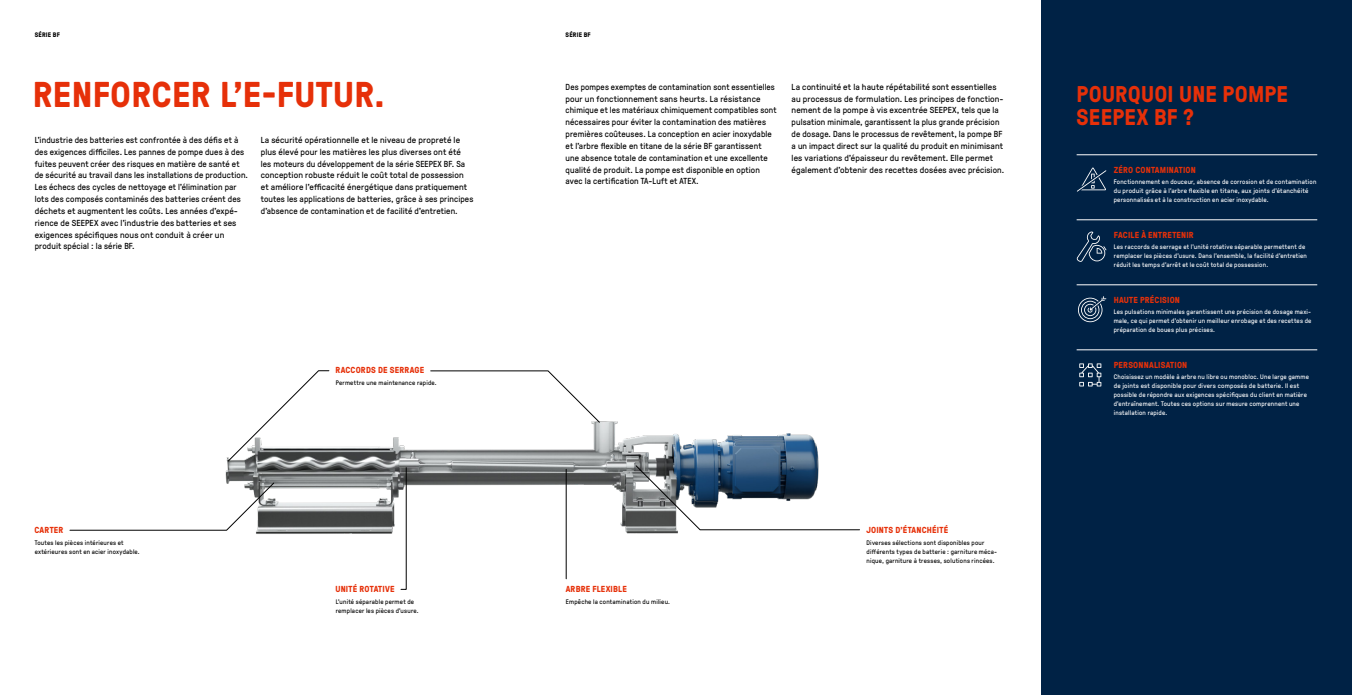
<style>
.page{position:relative;width:1352px;height:695px;background:#fff}
.page>*{position:absolute;margin:0;border:0;box-sizing:border-box;transform-origin:0 0}
.t1{font:700 35.88px "GT Pressura";letter-spacing:.01em;color:#e63009}
.t2{font:700 22.75px/23.6px "GT Pressura";letter-spacing:.01em;color:#e63009}
.t3{font:8.75px/11.8px "GT Pressura";letter-spacing:.015em;color:#000}
.t4{font:700 8.75px "GT Pressura";letter-spacing:.02em;color:#e63009}
.t5{font:6.56px/8.8px "GT Pressura";letter-spacing:.03em;color:#fff}
.t6{font:6.56px/8.8px "GT Pressura";letter-spacing:.03em;color:#000}
.t7{font:700 6.56px "GT Pressura";letter-spacing:.03em;color:#000}
</style>
<div class="page">
<img style="left:213px;top:421px;width:616px;height:118px">
<div style="left:1042px;top:0;width:310px;height:694px;background:#002245"></div>
<hr style="left:1076px;top:154px;width:241px;height:1px;background:#fff">
<hr style="left:1076px;top:219px;width:241px;height:1px;background:#fff">
<hr style="left:1076px;top:284px;width:241px;height:1px;background:#fff">
<hr style="left:1076px;top:349px;width:241px;height:1px;background:#fff">
<svg style="left:635px;top:465px;width:225px;height:65px"></svg>
<hr style="left:566px;top:469px;width:1px;height:109px;background:#000">
<svg style="left:400px;top:467px;width:7px;height:122px"></svg>
<svg style="left:228px;top:370px;width:101px;height:91px"></svg>
<svg style="left:430px;top:370px;width:170px;height:53px"></svg>
<svg style="left:69px;top:482px;width:205px;height:48px"></svg>
<svg style="left:1077px;top:167px;width:29px;height:24px"></svg>
<svg style="left:1078px;top:296px;width:28px;height:26px"></svg>
<svg style="left:1079px;top:363px;width:22px;height:23px"></svg>
<svg style="left:1077px;top:231px;width:29px;height:31px"></svg>
<p class="t7" style="left:35px;top:29px;width:27px">SÉRIE BF</p>
<p class="t7" style="left:566px;top:29px;width:27px">SÉRIE BF</p>
<h1 class="t1" style="left:33px;top:69px;width:353px">RENFORCER L’E-FUTUR.</h1>
<p class="t3" style="left:35px;top:133px;width:215px">L’industrie des batteries est confrontée à des défis et à des exigences difficiles. Les pannes de pompe dues à des fuites peuvent créer des risques en matière de santé et de sécurité au travail dans les installations de production.<br>Les échecs des cycles de nettoyage et l’élimination par lots des composés contaminés des batteries créent des déchets et augmentent les coûts. Les années d’expé&shy;rience de SEEPEX avec l’industrie des batteries et ses exigences spécifiques nous ont conduit à créer un produit spécial : la série BF.</p>
<p class="t3" style="left:261px;top:133px;width:214px">La sécurité opérationnelle et le niveau de propreté le plus élevé pour les matières les plus diverses ont été les moteurs du développement de la série SEEPEX BF. Sa conception robuste réduit le coût total de possession et améliore l’efficacité énergétique dans pratiquement toutes les applications de batteries, grâce à ses principes d’absence de contamination et de facilité d’entretien.</p>
<p class="t4" style="left:34px;top:523px;width:31px">CARTER</p>
<p class="t6" style="left:35px;top:537px;width:107px">Toutes les pièces intérieures et extérieures sont en acier inoxydable.</p>
<p class="t4" style="left:335px;top:364px;width:90px">RACCORDS DE SERRAGE</p>
<p class="t6" style="left:336px;top:378px;width:102px">Permettre une maintenance rapide.</p>
<p class="t4" style="left:335px;top:582px;width:61px">UNITÉ ROTATIVE</p>
<p class="t6" style="left:336px;top:596px;width:84px">L’unité séparable permet de remplacer les pièces d’usure.</p>
<p class="t3" style="left:566px;top:80px;width:212px">Des pompes exemptes de contamination sont essentielles pour un fonctionnement sans heurts. La résistance chimique et les matériaux chimiquement compatibles sont nécessaires pour éviter la contamination des matières premières coûteuses. La conception en acier inoxydable et l’arbre flexible en titane de la série BF garantissent une absence totale de contamination et une excellente qualité de produit. La pompe est disponible en option avec la certification TA-Luft et ATEX.</p>
<p class="t3" style="left:792px;top:80px;width:214px">La continuité et la haute répétabilité sont essentielles au processus de formulation. Les principes de fonction&shy;nement de la pompe à vis excentrée SEEPEX, tels que la pulsation minimale, garantissent la plus grande précision de dosage. Dans le processus de revêtement, la pompe BF a un impact direct sur la qualité du produit en minimisant les variations d’épaisseur du revêtement. Elle permet également d’obtenir des recettes dosées avec précision.</p>
<p class="t4" style="left:566px;top:582px;width:63px">ARBRE FLEXIBLE</p>
<p class="t6" style="left:566px;top:596px;width:106px">Empêche la contamination du milieu.</p>
<p class="t4" style="left:866px;top:523px;width:83px">JOINTS D’ÉTANCHÉITÉ</p>
<p class="t6" style="left:866px;top:537px;width:132px">Diverses sélections sont disponibles pour différents types de batterie : garniture méca&shy;nique, garniture à tresses, solutions rincées.</p>
<h2 class="t2" style="left:1076px;top:81px;width:213px">POURQUOI UNE POMPE<br>SEEPEX BF ?</h2>
<p class="t4" style="left:1114px;top:163px;width:84px">ZÉRO CONTAMINATION</p>
<p class="t5" style="left:1114px;top:177px;width:204px">Fonctionnement en douceur, absence de corrosion et de contamination du produit grâce à l’arbre flexible en titane, aux joints d’étanchéité personnalisés et à la construction en acier inoxydable.</p>
<p class="t4" style="left:1114px;top:228px;width:82px">FACILE À ENTRETENIR</p>
<p class="t5" style="left:1114px;top:242px;width:195px">Les raccords de serrage et l’unité rotative séparable permettent de remplacer les pièces d’usure. Dans l’ensemble, la facilité d’entretien réduit les temps d’arrêt et le coût total de possession.</p>
<p class="t4" style="left:1114px;top:293px;width:68px">HAUTE PRÉCISION</p>
<p class="t5" style="left:1114px;top:307px;width:199px;text-align:justify">Les pulsations minimales garantissent une précision de dosage maxi&shy;male, ce qui permet d’obtenir un meilleur enrobage et des recettes de préparation de boues plus précises.</p>
<p class="t4" style="left:1114px;top:358px;width:75px">PERSONNALISATION</p>
<p class="t5" style="left:1114px;top:372px;width:197px">Choisissez un modèle à arbre nu libre ou monobloc. Une large gamme de joints est disponible pour divers composés de batterie. Il est possible de répondre aux exigences spécifiques du client en matière d’entraînement. Toutes ces options sur mesure comprennent une installation rapide.</p>
</div>
